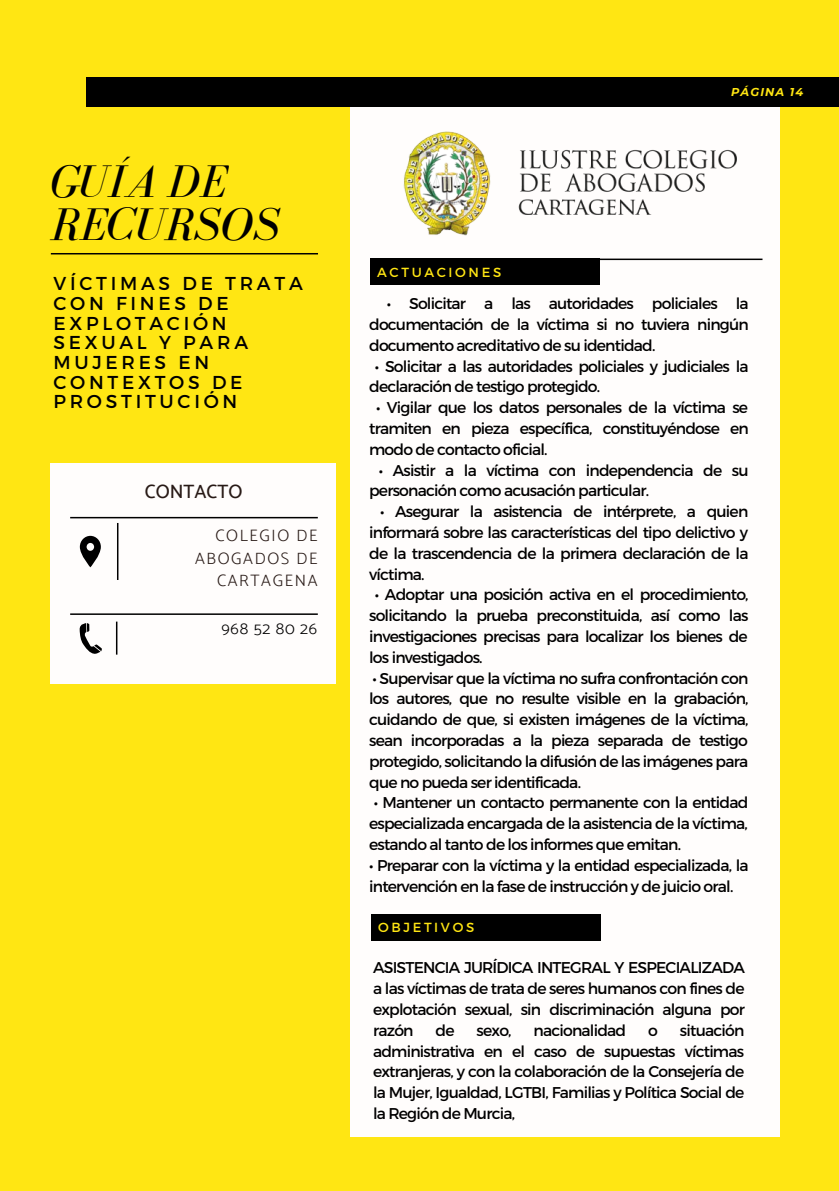
<style>
.page{position:relative;width:839px;height:1191px;background:#fff}
.page>*{position:absolute;margin:0;border:0;box-sizing:border-box;transform-origin:0 0}
.t1{font:italic 47px/43.6px "Bodoni FLF";color:#000}
.t2{font:500 19.2px "Catamaran";color:#281a16}
.t3{font:18.6px/19.6px "Montserrat";letter-spacing:.2em;color:#000}
.t4{font:300 16.6px/22.8px "Catamaran";letter-spacing:.1em;color:#281a16;text-align:right}
.t5{font:300 16.6px "Catamaran";letter-spacing:.045em;color:#000}
.t6{font:15.6px/20.8px "Montserrat";letter-spacing:-.05em;color:#000;text-align:justify}
.t7{font:13.2px "Montserrat";letter-spacing:.2em;color:#ffe613}
.t8{font:italic 700 11.4px "Montserrat";letter-spacing:.1em;color:#ffe613}
</style>
<div class="page">
<div style="left:0;top:0;width:838px;height:1191px;background:#ffe613"></div>
<div style="left:351px;top:103px;width:429px;height:1033px;background:#fffdfc"></div>
<div style="left:87px;top:77px;width:751px;height:30px;background:#000"></div>
<div style="left:51px;top:463px;width:285px;height:220px;background:#fffdfc"></div>
<hr style="left:70px;top:517px;width:248px;height:1px;background:#000">
<svg style="left:80px;top:536px;width:21px;height:31px"></svg>
<hr style="left:70px;top:613px;width:248px;height:2px;background:#000">
<hr style="left:117px;top:523px;width:1px;height:57px;background:#000">
<hr style="left:116px;top:622px;width:1px;height:33px;background:#000">
<svg style="left:80px;top:623px;width:22px;height:31px"></svg>
<hr style="left:51px;top:253px;width:267px;height:1px;background:#000">
<div style="left:371px;top:915px;width:229px;height:25px;background:#000"></div>
<img style="left:370px;top:131px;width:392px;height:154px">
<h1 class="t1" style="left:51px;top:159px;width:230px">GUÍA DE<br>RECURSOS</h1>
<p class="t3" style="left:53px;top:273px;width:251px">VÍCTIMAS DE TRATA<br>CON FINES DE<br>EXPLOTACIÓN<br>SEXUAL Y PARA<br>MUJERES EN<br>CONTEXTOS DE<br>PROSTITUCIÓN</p>
<p class="t2" style="left:145px;top:480px;width:99px">CONTACTO</p>
<p class="t4" style="left:195px;top:524px;width:124px">COLEGIO DE<br>ABOGADOS DE<br>CARTAGENA</p>
<p class="t5" style="left:221px;top:619px;width:97px">968 52 80 26</p>
<p class="t7" style="left:377px;top:263px;width:125px">ACTUACIONES</p>
<p class="t8" style="left:731px;top:85px;width:74px">PÁGINA 14</p>
<p class="t6" style="left:369px;top:293px;width:381px;text-indent:18px">• Solicitar a las autoridades policiales la documentación de la víctima si no tuviera ningún documento acreditativo de su identidad.</p>
<p class="t6" style="left:369px;top:355px;width:381px;text-indent:6px">• Solicitar a las autoridades policiales y judiciales la declaración de testigo protegido.</p>
<p class="t6" style="left:369px;top:397px;width:381px;text-indent:7px">• Vigilar que los datos personales de la víctima se tramiten en pieza específica, constituyéndose en modo de contacto oficial.</p>
<p class="t6" style="left:369px;top:459px;width:381px;text-indent:10px">• Asistir a la víctima con independencia de su personación como acusación particular.</p>
<p class="t6" style="left:369px;top:501px;width:381px;text-indent:11px">• Asegurar la asistencia de intérprete, a quien informará sobre las características del tipo delictivo y de la trascendencia de la primera declaración de la víctima.</p>
<p class="t6" style="left:369px;top:584px;width:381px;text-indent:6px">• Adoptar una posición activa en el procedimiento, solicitando la prueba preconstituida, así como las investigaciones precisas para localizar los bienes de los investigados.</p>
<p class="t6" style="left:369px;top:667px;width:381px">• Supervisar que la víctima no sufra confrontación con los autores, que no resulte visible en la grabación, cuidando de que, si existen imágenes de la víctima, sean incorporadas a la pieza separada de testigo protegido, solicitando la difusión de las imágenes para que no pueda ser identificada.</p>
<p class="t6" style="left:369px;top:792px;width:380px">• Mantener un contacto permanente con la entidad especializada encargada de la asistencia de la víctima, estando al tanto de los informes que emitan.</p>
<p class="t6" style="left:369px;top:854px;width:381px">• Preparar con la víctima y la entidad especializada, la intervención en la fase de instrucción y de juicio oral.</p>
<p class="t7" style="left:378px;top:919px;width:97px">OBJETIVOS</p>
<p class="t6" style="left:373px;top:957px;width:373px">ASISTENCIA JURÍDICA INTEGRAL Y ESPECIALIZADA a las víctimas de trata de seres humanos con fines de explotación sexual, sin discriminación alguna por razón</p>
<p class="t6" style="left:373px;top:1019px;width:373px;text-indent:307px">situación administrativa en el caso de supuestas víctimas extranjeras, y con la colaboración de la Consejería de la Mujer, Igualdad, LGTBI, Familias y Política Social de la Región de Murcia,</p>
<p class="t6" style="left:435px;top:1019px;width:21px">de</p>
<p class="t6" style="left:476px;top:1019px;width:37px">sexo,</p>
<p class="t6" style="left:533px;top:1019px;width:94px">nacionalidad</p>
<p class="t6" style="left:648px;top:1019px;width:11px">o</p>
</div>
